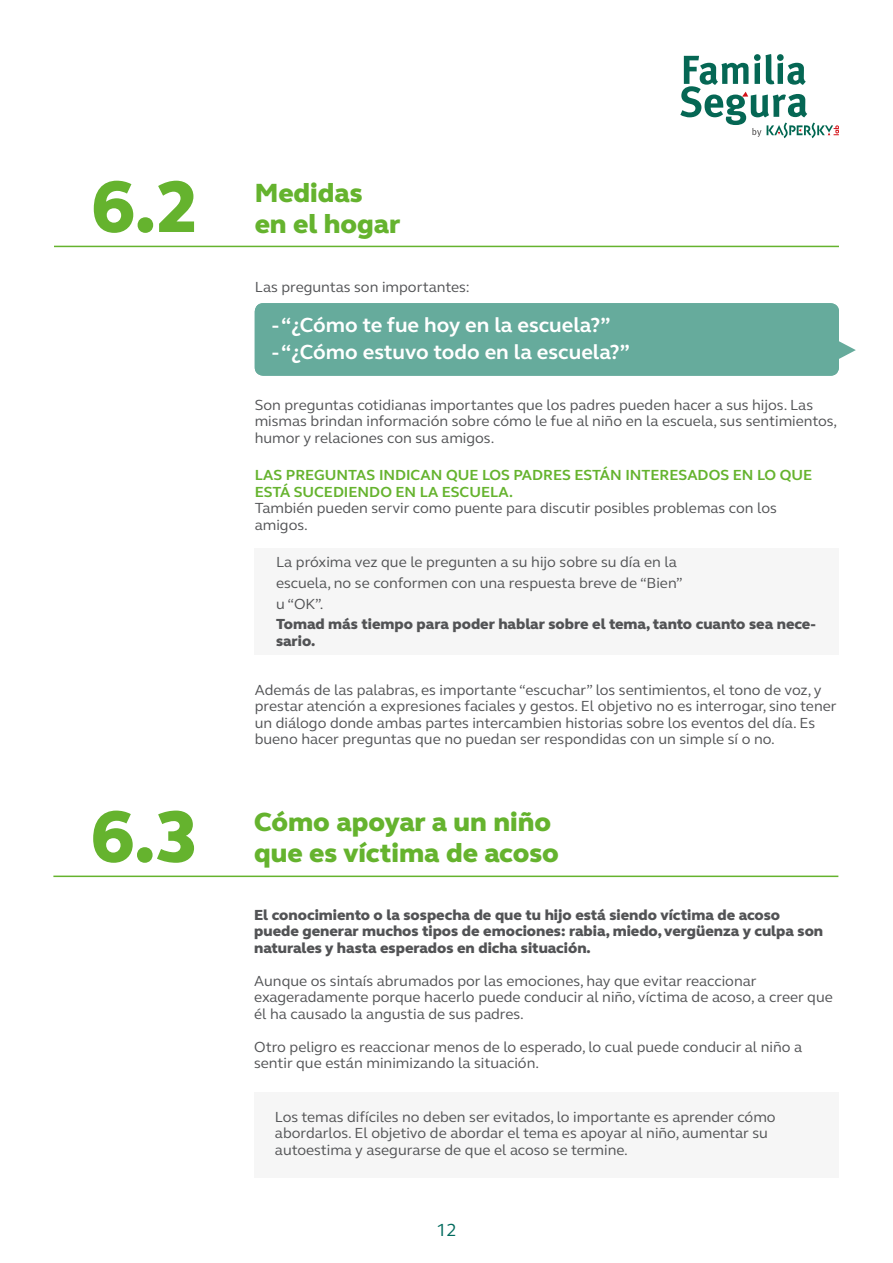
<style>
.page{position:relative;width:893px;height:1263px;background:#fff}
.page>*{position:absolute;margin:0;border:0;box-sizing:border-box;transform-origin:0 0}
.t1{font:800 75px "FS Elliot Pro";color:#65b32e}
.t2{font:800 27px/31.5px "FS Elliot Pro";color:#65b32e}
.t3{font:700 21px "FS Elliot Pro";color:#fff}
.t4{font:18px "FS Elliot Pro";color:#006a5d}
.t5{font:15px/16.5px "FS Elliot Pro";color:#525355}
.t6{font:800 15px/16.5px "FS Elliot Pro";color:#525355}
.t7{font:700 15px/16.5px "FS Elliot Pro";color:#65b32e}
</style>
<div class="page">
<svg style="left:680px;top:54px;width:159px;height:84px"></svg>
<div style="left:255px;top:303px;width:584px;height:73px;background:#66ab9c;border-radius:9px"></div>
<svg style="left:839px;top:341px;width:17px;height:18px"></svg>
<div style="left:255px;top:549px;width:584px;height:106px;background:#f6f6f6"></div>
<hr style="left:54px;top:246px;width:785px;height:1px;background:#65b32e">
<div style="left:254px;top:1092px;width:584px;height:86px;background:#f6f6f6"></div>
<hr style="left:53px;top:875px;width:785px;height:2px;background:#65b32e">
<h1 class="t1" style="left:92px;top:156px;width:109px">6.2</h1>
<h2 class="t2" style="left:255px;top:177px;width:147px">Medidas en el hogar</h2>
<p class="t5" style="left:255px;top:278px;width:217px">Las preguntas son importantes:</p>
<h3 class="t3" style="left:272px;top:311px;width:340px">- “¿CÓMO TE FUE HOY EN LA ESCUELA?”</h3>
<h3 class="t3" style="left:272px;top:338px;width:359px">- “¿CÓMO ESTUVO TODO EN LA ESCUELA?”</h3>
<p class="t5" style="left:255px;top:396px;width:584px">Son preguntas cotidianas importantes que los padres pueden hacer a sus hijos. Las mismas brindan información sobre cómo le fue al niño en la escuela, sus sentimientos, humor y relaciones con sus amigos.</p>
<p class="t7" style="left:255px;top:467px;width:557px">LAS PREGUNTAS I NDI CAN QUE LOS PADRES ESTÁN I NTERESADOS EN LO QUE<br>ESTÁ SUCEDIENDO EN LA ESCUELA.</p>
<p class="t5" style="left:255px;top:500px;width:524px">También pueden servir como puente para discutir posibles problemas con los amigos.</p>
<p class="t5" style="left:276px;top:551px;width:408px;line-height:20.7px">La próxima vez que le pregunten a su hijo sobre su día en la escuela, no se conformen con una respuesta breve de “Bien” u “OK”.</p>
<p class="t6" style="left:276px;top:616px;width:541px">Tomad más tiempo para poder hablar sobre el tema, tanto cuanto sea nece&shy;sario.</p>
<p class="t5" style="left:255px;top:681px;width:583px">Además de las palabras, es importante “escuchar” los sentimientos, el tono de voz, y prestar atención a expresiones faciales y gestos. El objetivo no es interrogar, sino tener un diálogo donde ambas partes intercambien historias sobre los eventos del día. Es bueno hacer preguntas que no puedan ser respondidas con un simple sí o no.</p>
<h1 class="t1" style="left:91px;top:786px;width:109px">6.3</h1>
<h2 class="t2" style="left:254px;top:805px;width:306px">Cómo apoyar a un niño que es víctima de acoso</h2>
<p class="t6" style="left:254px;top:906px;width:571px">El conocimiento o la sospecha de que tu hijo está siendo víctima de acoso puede generar muchos tipos de emociones: rabia, miedo, vergüenza y culpa son naturales y hasta esperados en dicha situación.</p>
<p class="t5" style="left:254px;top:972px;width:580px">Aunque os sintaís abrumados por las emociones, hay que evitar reaccionar exageradamente porque hacerlo puede conducir al niño, víctima de acoso, a creer que él ha causado la angustia de sus padres.</p>
<p class="t5" style="left:254px;top:1038px;width:549px">Otro peligro es reaccionar menos de lo esperado, lo cual puede conducir al niño a sentir que están minimizando la situación.</p>
<p class="t5" style="left:275px;top:1108px;width:502px">Los temas difíciles no deben ser evitados, lo importante es aprender cómo abordarlos. El objetivo de abordar el tema es apoyar al niño, aumentar su autoestima y asegurarse de que el acoso se termine.</p>
<p class="t4" style="left:436px;top:1218px;width:22px">12</p>
</div>
